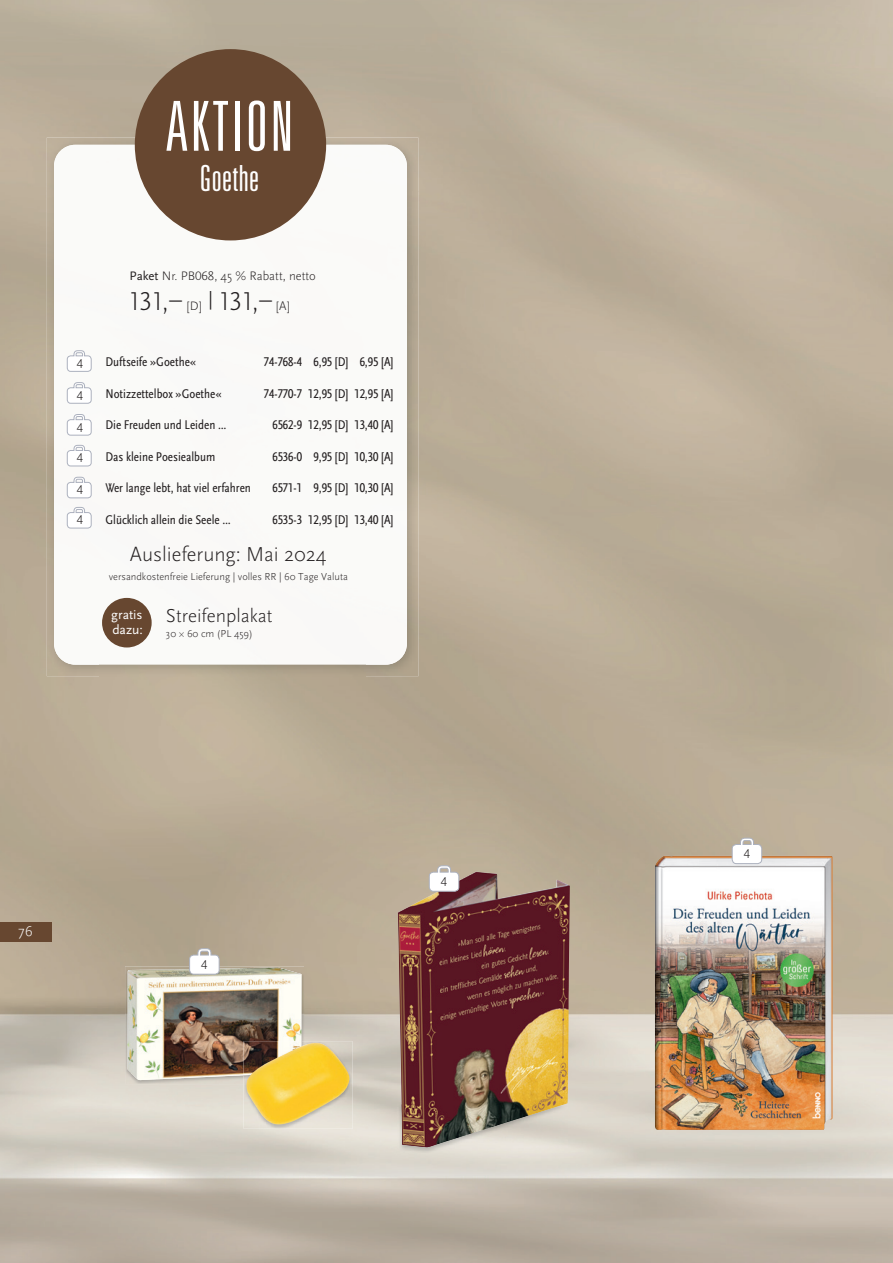
<style>
.page{position:relative;width:893px;height:1263px;background:#fff}
.page>*{position:absolute;margin:0;border:0;box-sizing:border-box;transform-origin:0 0}
.t1{font:300 ultra-condensed 69px "Univers";letter-spacing:.03em;color:#fff}
.t2{font:300 ultra-condensed 36px "Univers";letter-spacing:.01em;color:#fff}
.t3{font:300 27px "Scala Sans Pro";color:#231f20}
.t4{font:300 21px "Scala Sans Pro";color:#231f20}
.t5{font:300 19.5px "Scala Sans Pro";color:#231f20}
.t6{font:300 15px "Scala Sans Pro";color:#fff}
.t7{font:13.5px/15px "Scala Sans Pro";color:#fff}
.t8{font:300 13.5px "Scala Sans Pro";color:#231f20}
.t9{font:condensed 13.2px "Scala Sans Pro";color:#231f20}
.t10{font:300 12.9px "Scala Sans Pro";color:#231f20}
.t11{font:300 10.5px "Scala Sans Pro";color:#231f20}
.s1{font-weight:400}
.s2{font-size:12.75px}
</style>
<div class="page">
<img style="left:0;top:0;width:893px;height:1263px">
<div style="left:0;top:923px;width:51px;height:19px;background:#674730"></div>
<img style="left:47px;top:138px;width:371px;height:53px">
<img style="left:47px;top:191px;width:52px;height:485px">
<img style="left:366px;top:191px;width:52px;height:485px">
<img style="left:99px;top:665px;width:267px;height:11px">
<img style="left:54px;top:145px;width:353px;height:520px">
<svg style="left:67px;top:350px;width:25px;height:22px"></svg>
<div style="left:135px;top:49px;width:191px;height:191px;background:#674730;border-radius:50%"></div>
<svg style="left:67px;top:382px;width:25px;height:22px"></svg>
<svg style="left:67px;top:414px;width:25px;height:22px"></svg>
<svg style="left:67px;top:445px;width:25px;height:22px"></svg>
<svg style="left:67px;top:477px;width:25px;height:21px"></svg>
<svg style="left:67px;top:507px;width:25px;height:22px"></svg>
<div style="left:102px;top:598px;width:50px;height:49px;background:#674730;border-radius:50%"></div>
<img style="left:125px;top:966px;width:118px;height:118px">
<img style="left:128px;top:967px;width:148px;height:113px">
<img style="left:243px;top:1041px;width:110px;height:88px">
<img style="left:243px;top:1041px;width:58px;height:34px">
<img style="left:246px;top:1043px;width:105px;height:81px">
<img style="left:398px;top:1147px;width:169px;height:6px">
<img style="left:398px;top:871px;width:172px;height:276px">
<svg style="left:189px;top:948px;width:31px;height:27px"></svg>
<svg style="left:428px;top:865px;width:32px;height:27px"></svg>
<img style="left:655px;top:856px;width:177px;height:274px">
<svg style="left:731px;top:837px;width:31px;height:27px"></svg>
<h1 class="t1" style="left:165px;top:90px;width:129px">AKTION</h1>
<h2 class="t2" style="left:199px;top:159px;width:61px">Goethe</h2>
<p class="t8" style="left:77px;top:355px;width:8px">4</p>
<p class="t8" style="left:77px;top:387px;width:8px">4</p>
<p class="t8" style="left:77px;top:419px;width:8px">4</p>
<p class="t8" style="left:77px;top:450px;width:8px">4</p>
<p class="t8" style="left:77px;top:482px;width:8px">4</p>
<p class="t10" style="left:130px;top:268px;width:188px"><span class="s1">Paket</span> Nr. PB068, 45 % Rabatt, netto</p>
<h3 class="t3" style="left:130px;top:285px;width:162px">131,– <span class="s2">[D]</span> <sup>|</sup> 131,– <span class="s2">[A]</span></h3>
<p class="t9" style="left:105px;top:354px;width:92px">Duftseife »Goethe«</p>
<p class="t9" style="left:264px;top:354px;width:131px">74- 768-4 6,95 [D] 6,95 [A]</p>
<p class="t9" style="left:105px;top:386px;width:118px">Notizzettelbox »Goethe«</p>
<p class="t9" style="left:264px;top:386px;width:131px">74- 770-7 12,95 [D] 12,95 [A]</p>
<p class="t9" style="left:105px;top:417px;width:122px">Die Freuden und Leiden …</p>
<p class="t9" style="left:272px;top:417px;width:123px">6562-9 12,95 [D] 13,40 [A]</p>
<p class="t9" style="left:105px;top:449px;width:111px">Das kleine Poesiealbum</p>
<p class="t9" style="left:272px;top:449px;width:123px">6536-0 9,95 [D] 10,30 [A]</p>
<p class="t9" style="left:105px;top:480px;width:147px">Wer lange lebt, hat viel erfahren</p>
<p class="t9" style="left:272px;top:480px;width:123px">6571-1 9,95 [D] 10,30 [A]</p>
<p class="t8" style="left:77px;top:512px;width:8px">4</p>
<p class="t9" style="left:105px;top:512px;width:127px">Glücklich allein die Seele …</p>
<p class="t9" style="left:272px;top:512px;width:123px">6535-3 12,95 [D] 13,40 [A]</p>
<h3 class="t4" style="left:130px;top:542px;width:198px">Auslieferung: Mai 2024</h3>
<p class="t11" style="left:109px;top:570px;width:241px">versandkostenfreie Lieferung | volles RR | 60 Tage Valuta</p>
<h3 class="t5" style="left:166px;top:604px;width:108px">Streifenplakat</h3>
<p class="t11" style="left:166px;top:627px;width:88px">30 × 60 cm (PL 459)</p>
<p class="t7" style="left:111px;top:607px;width:33px">gratis dazu:</p>
<p class="t6" style="left:18px;top:922px;width:16px">76</p>
<p class="t8" style="left:201px;top:956px;width:8px">4</p>
<p class="t8" style="left:441px;top:873px;width:8px">4</p>
<p class="t8" style="left:744px;top:846px;width:8px">4</p>
</div>
